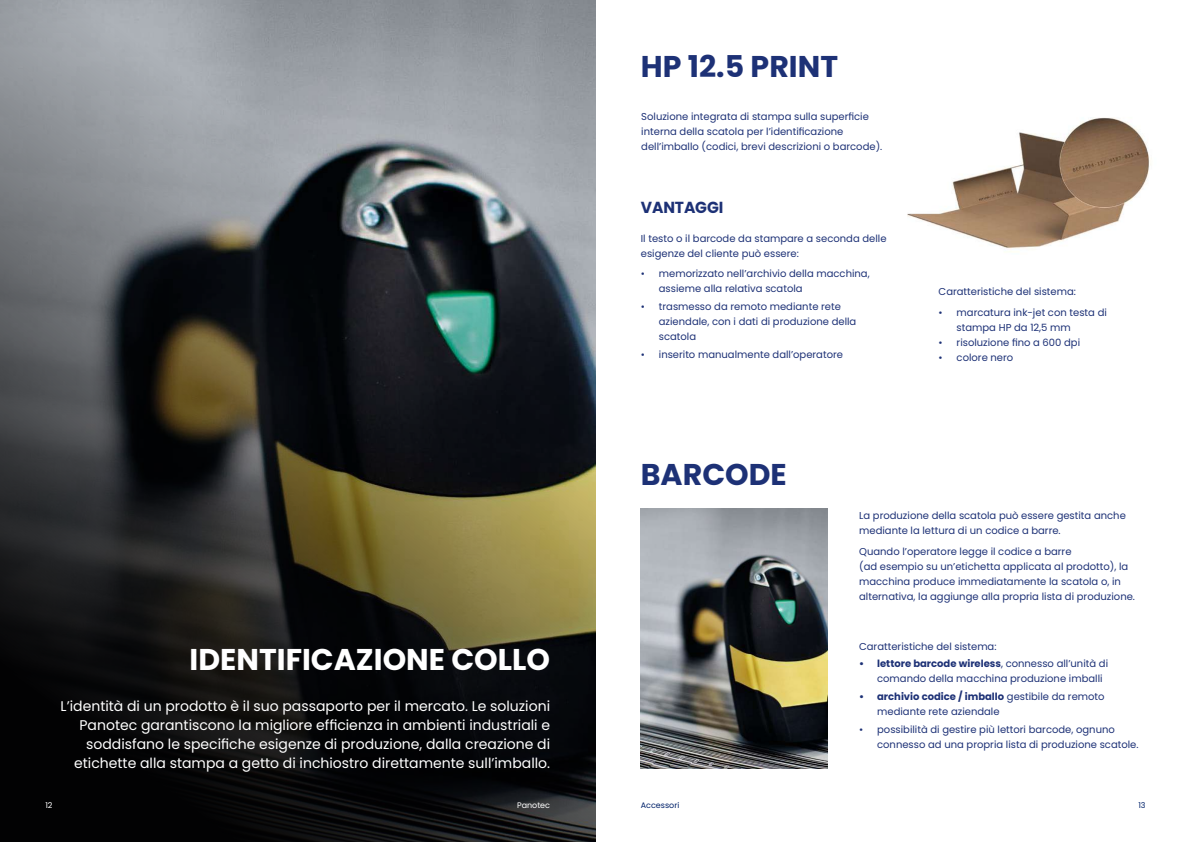
<style>
.page{position:relative;width:1191px;height:842px;background:#fff}
.page>*{position:absolute;margin:0;border:0;box-sizing:border-box;transform-origin:0 0}
.t1{font:700 30px "Poppins";color:#fff}
.t2{font:700 30px "Poppins";color:#1d3176}
.t3{font:700 16px "Poppins";letter-spacing:-.01em;color:#1d3176}
.t4{font:14px/19px "Poppins";color:#fff;text-align:right}
.t5{font:10px/15px "Poppins";color:#1d3176}
.t6{font:8px "Poppins";color:#00226a}
.t7{font:8px "Poppins";color:#fff}
.s1{font-weight:700}
</style>
<div class="page">
<svg style="left:0;top:0;width:595px;height:842px;background:#444643"></svg>
<img style="left:907px;top:117px;width:244px;height:135px">
<img style="left:641px;top:508px;width:186px;height:260px">
<h1 class="t2" style="left:641px;top:49px;width:199px">HP 12.5 PRINT</h1>
<p class="t5" style="left:641px;top:109px;width:242px">Soluzione integrata di stampa sulla superficie interna della scatola per l’identificazione dell’imballo (codici, brevi descrizioni o barcode).</p>
<h2 class="t3" style="left:641px;top:198px;width:84px">VANTAGGI</h2>
<p class="t5" style="left:641px;top:231px;width:247px">Il testo o il barcode da stampare a seconda delle esigenze del cliente può essere:</p>
<p class="t5" style="left:659px;top:266px;width:212px;text-indent:-18px">• memorizzato nell’archivio della macchina, assieme alla relativa scatola</p>
<p class="t5" style="left:659px;top:299px;width:199px;text-indent:-18px">• trasmesso da remoto mediante rete aziendale, con i dati di produzione della scatola</p>
<p class="t5" style="left:641px;top:347px;width:204px">• inserito manualmente dall’operatore</p>
<h1 class="t2" style="left:641px;top:457px;width:147px">BARCODE</h1>
<p class="t5" style="left:938px;top:284px;width:139px">Caratteristiche del sistema:</p>
<p class="t5" style="left:956px;top:305px;width:152px;text-indent:-18px">• marcatura ink-jet con testa di stampa HP da 12,5 mm</p>
<p class="t5" style="left:938px;top:335px;width:143px">• risoluzione fino a 600 dpi</p>
<p class="t5" style="left:938px;top:350px;width:76px">• colore nero</p>
<h1 class="t1" style="left:190px;top:642px;width:362px">IDENTIFICAZIONE COLLO</h1>
<p class="t4" style="left:61px;top:697px;width:491px">L’identità di un prodotto è il suo passaporto per il mercato. Le soluzioni Panotec garantiscono la migliore efficienza in ambienti industriali e soddisfano le specifiche esigenze di produzione, dalla creazione di etichette alla stampa a getto di inchiostro direttamente sull’imballo.</p>
<p class="t5" style="left:859px;top:508px;width:268px">La produzione della scatola può essere gestita anche mediante la lettura di un codice a barre.</p>
<p class="t5" style="left:859px;top:544px;width:277px">Quando l’operatore legge il codice a barre<br>(ad esempio su un’etichetta applicata al prodotto), la macchina produce immediatamente la scatola o, in alternativa, la aggiunge alla propria lista di produzione.</p>
<p class="t5" style="left:859px;top:639px;width:139px">Caratteristiche del sistema:</p>
<p class="t5" style="left:877px;top:656px;width:232px;text-indent:-18px"><span class="s1">• lettore barcode wireless</span>, connesso all’unità di comando della macchina produzione imballi</p>
<p class="t5" style="left:877px;top:689px;width:229px;text-indent:-18px"><span class="s1">• archivio codice / imballo</span> gestibile da remoto mediante rete aziendale</p>
<p class="t5" style="left:877px;top:722px;width:263px;text-indent:-18px">• possibilità di gestire più lettori barcode, ognuno connesso ad una propria lista di produzione scatole.</p>
<p class="t7" style="left:45px;top:800px;width:9px">12</p>
<p class="t7" style="left:517px;top:800px;width:35px">Panotec</p>
<p class="t6" style="left:641px;top:800px;width:40px">Accessori</p>
<p class="t6" style="left:1138px;top:800px;width:9px">13</p>
</div>
